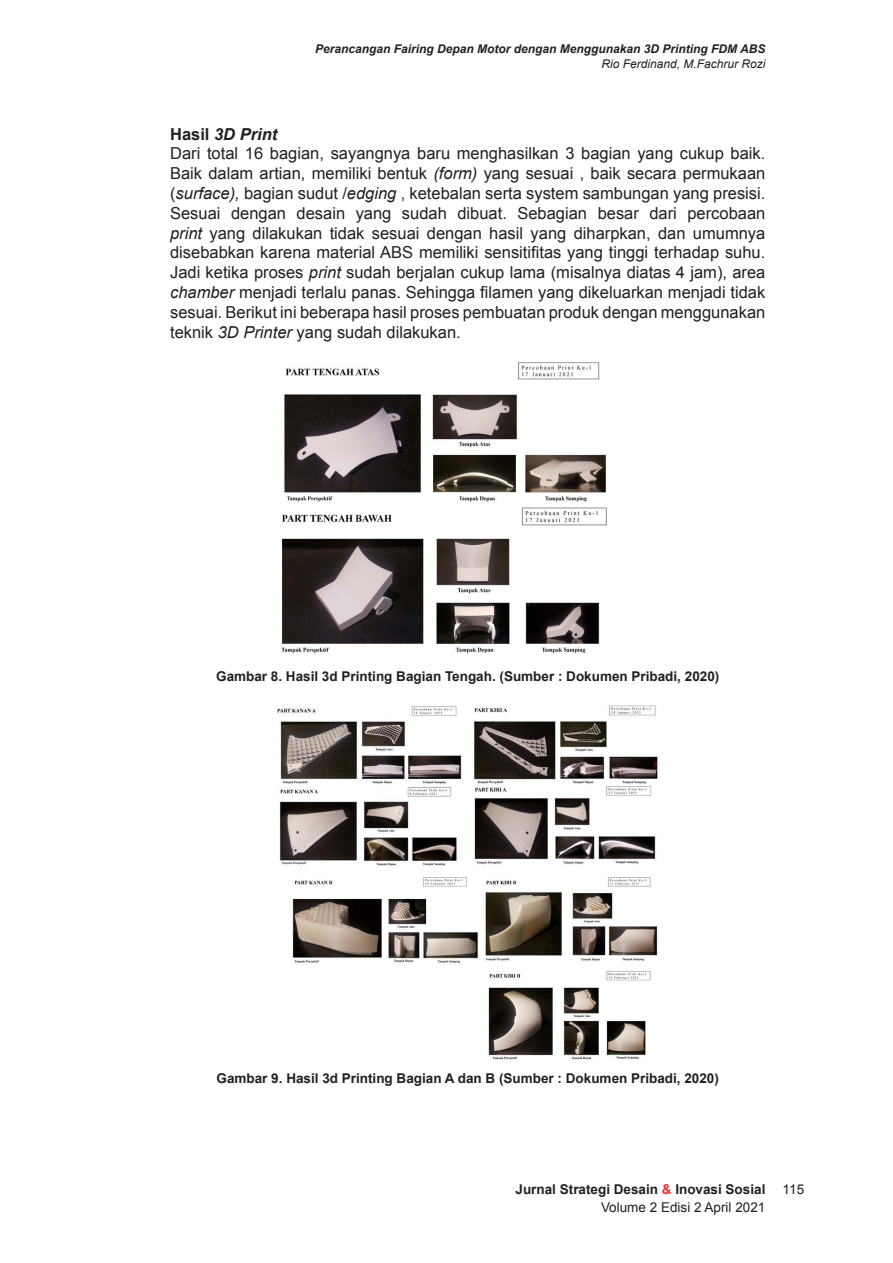
<style>
.page{position:relative;width:893px;height:1263px;background:#fff}
.page>*{position:absolute;margin:0;border:0;box-sizing:border-box;transform-origin:0 0}
.Body_Text{font:16.5px/19.8px "Arial";color:#231f20;text-align:justify}
.Crosshead{font:italic 700 16.5px "Arial";color:#231f20}
.Deskripsi_Gambar{font:700 13.5px/18px "Arial";color:#231f20;text-align:right}
.t1{font:13.5px "Arial";color:#231f20}
.t2{font:italic 700 12px "Arial";color:#231f20}
.t3{font:italic 12px "Arial";color:#231f20}
.s1{font-style:normal}
.s2{font-style:italic}
.s3{color:#ee3434}
.s4{font-weight:400}
</style>
<div class="page">
<img style="left:281px;top:362px;width:326px;height:291px">
<img style="left:277px;top:705px;width:381px;height:355px">
<p class="t2" style="left:315px;top:41px;width:452px">Perancangan Fairing Depan Motor dengan Menggunakan 3D Printing FDM ABS</p>
<p class="t3" style="left:601px;top:56px;width:166px">Rio Ferdinand, M.Fachrur Rozi</p>
<p class="Crosshead" style="left:170px;top:123px;width:109px"><span class="s1">Hasil</span> 3D Print</p>
<p class="Body_Text" style="left:170px;top:144px;width:597px">Dari total 16 bagian, sayangnya baru menghasilkan 3 bagian yang cukup baik.<br>Baik dalam artian, memiliki bentuk <span class="s2">(form)</span> yang sesuai , baik secara permukaan (<span class="s2">surface),</span> bagian sudut /<span class="s2">edging</span> , ketebalan serta system sambungan yang presisi.<br>Sesuai dengan desain yang sudah dibuat. Sebagian besar dari percobaan <span class="s2">print</span> yang dilakukan tidak sesuai dengan hasil yang diharpkan, dan umumnya disebabkan karena material ABS memiliki sensitifitas yang tinggi terhadap suhu.<br>Jadi ketika proses <span class="s2">print</span> sudah berjalan cukup lama (misalnya diatas 4 jam), area <span class="s2">chamber</span> menjadi terlalu panas. Sehingga filamen yang dikeluarkan menjadi tidak sesuai. Berikut ini beberapa hasil proses pembuatan produk dengan menggunakan teknik <span class="s2">3D Printer</span> yang sudah dilakukan.</p>
<p class="Deskripsi_Gambar" style="left:216px;top:668px;width:505px">Gambar 8. Hasil 3d Printing Bagian Tengah. (Sumber : Dokumen Pribadi, 2020)</p>
<p class="Deskripsi_Gambar" style="left:217px;top:1069px;width:504px">Gambar 9. Hasil 3d Printing Bagian A dan B (Sumber : Dokumen Pribadi, 2020)</p>
<p class="Deskripsi_Gambar" style="left:516px;top:1181px;width:251px">Jurnal Strategi Desain <span class="s3">&amp;</span> Inovasi Sosial<br><span class="s4">Volume 2 Edisi 2 April 2021</span></p>
<p class="t1" style="left:783px;top:1180px;width:23px">115</p>
</div>
